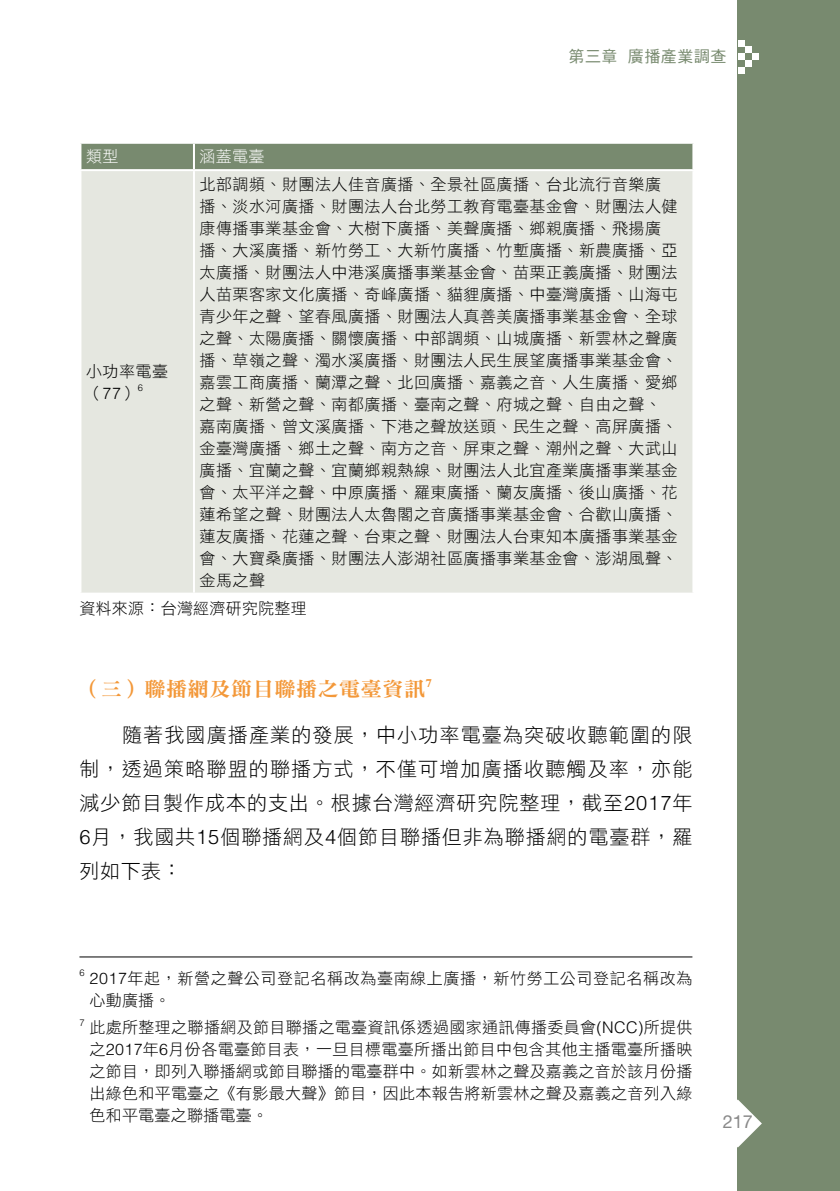
<style>
.page{position:relative;width:840px;height:1191px;background:#fff}
.page>*{position:absolute;margin:0;border:0;box-sizing:border-box;transform-origin:0 0}
.t1{font:20px/34px "DF Hei Std W3";letter-spacing:.045em;color:#000;text-align:justify}
.t2{font:20px "DF Ming Std W9";letter-spacing:.03em;color:#f39839;scale:1.05 1}
.t3{font:18px "Helvetica Neue";color:#898989}
.t4{font:16px/22px "DF Hei Std W3";letter-spacing:.03em;color:#000}
.t5{font:16px "DF Hei Std W5";letter-spacing:.03em;color:#788a6f}
.t6{font:16px "DF Hei Std W3";letter-spacing:.015em;color:#fff}
.t7{font:700 11.6px "Times";color:#f39839;scale:1.05 1}
.t8{font:300 9.4px "Helvetica";color:#000}
.s1{font-family:"Helvetica";font-weight:300}
</style>
<div class="page">
<div style="left:737px;top:0;width:102px;height:1191px;background:#788a6f"></div>
<svg style="left:737px;top:1099px;width:24px;height:48px"></svg>
<div style="left:737px;top:40px;width:7px;height:7px;background:#fff"></div>
<div style="left:737px;top:53px;width:7px;height:7px;background:#fff"></div>
<div style="left:737px;top:67px;width:7px;height:7px;background:#fff"></div>
<div style="left:744px;top:47px;width:7px;height:6px;background:#fff"></div>
<div style="left:744px;top:60px;width:7px;height:7px;background:#fff"></div>
<div style="left:751px;top:53px;width:7px;height:7px;background:#fff"></div>
<div style="left:81px;top:144px;width:611px;height:25px;background:#788a6f"></div>
<div style="left:81px;top:171px;width:611px;height:421px;background:#e5e7e0"></div>
<hr style="left:193px;top:144px;width:2px;height:25px;background:#fff">
<hr style="left:193px;top:171px;width:2px;height:421px;background:#fff">
<hr style="left:79px;top:956px;width:613px;height:1px;background:#000">
<p class="t6" style="left:86px;top:148px;width:34px">類型</p>
<p class="t6" style="left:199px;top:148px;width:66px">涵蓋電臺</p>
<p class="t5" style="left:568px;top:48px;width:159px">第三章 廣播產業調查</p>
<p class="t4" style="left:199px;top:173px;width:479px">北部調頻、財團法人佳音廣播、全景社區廣播、台北流行音樂廣播、淡水河廣播、財團法人台北勞工教育電臺基金會、財團法人健康傳播事業基金會、大樹下廣播、美聲廣播、鄉親廣播、飛揚廣播、大溪廣播、新竹勞工、大新竹廣播、竹塹廣播、新農廣播、亞太廣播、財團法人中港溪廣播事業基金會、苗栗正義廣播、財團法人苗栗客家文化廣播、奇峰廣播、貓貍廣播、中臺灣廣播、山海屯青少年之聲、望春風廣播、財團法人真善美廣播事業基金會、全球之聲、太陽廣播、關懷廣播、中部調頻、山城廣播、新雲林之聲廣播、草嶺之聲、濁水溪廣播、財團法人民生展望廣播事業基金會、嘉雲工商廣播、蘭潭之聲、北回廣播、嘉義之音、人生廣播、愛鄉之聲、新營之聲、南都廣播、臺南之聲、府城之聲、自由之聲、嘉南廣播、曾文溪廣播、下港之聲放送頭、民生之聲、高屏廣播、金臺灣廣播、鄉土之聲、南方之音、屏東之聲、潮州之聲、大武山廣播、宜蘭之聲、宜蘭鄉親熱線、財團法人北宜產業廣播事業基金會、太平洋之聲、中原廣播、羅東廣播、蘭友廣播、後山廣播、花蓮希望之聲、財團法人太魯閣之音廣播事業基金會、合歡山廣播、蓮友廣播、花蓮之聲、台東之聲、財團法人台東知本廣播事業基金會、大寶桑廣播、財團法人澎湖社區廣播事業基金會、澎湖風聲、金馬之聲</p>
<p class="t4" style="left:79px;top:597px;width:229px">資料來源：台灣經濟研究院整理</p>
<p class="t4" style="left:86px;top:360px;width:83px">小功率電臺（<span class="s1">77</span>）</p>
<p class="t8" style="left:138px;top:382px;width:7px">6</p>
<p class="t2" style="left:79px;top:678px;width:330px">（三）聯播網及節目聯播之電臺資訊</p>
<p class="t7" style="left:425px;top:671px;width:7px">7</p>
<p class="t1" style="left:79px;top:717px;width:614px;text-indent:43px">隨著我國廣播產業的發展，中小功率電臺為突破收聽範圍的限制，透過策略聯盟的聯播方式，不僅可增加廣播收聽觸及率，亦能減少節目製作成本的支出。根據台灣經濟研究院整理，截至<span class="s1">2017</span>年<span class="s1">6</span>月，我國共<span class="s1">15</span>個聯播網及<span class="s1">4</span>個節目聯播但非為聯播網的電臺群，羅列如下表：</p>
<p class="t8" style="left:79px;top:966px;width:7px">6</p>
<p class="t4" style="left:89px;top:966px;width:604px"><span class="s1">2017</span>年起，新營之聲公司登記名稱改為臺南線上廣播，新竹勞工公司登記名稱改為心動廣播。</p>
<p class="t8" style="left:79px;top:1016px;width:7px">7</p>
<p class="t4" style="left:89px;top:1016px;width:604px;text-align:justify">此處所整理之聯播網及節目聯播之電臺資訊係透過國家通訊傳播委員會<span class="s1">(NCC)</span>所提供之<span class="s1">2017</span>年<span class="s1">6</span>月份各電臺節目表，一旦目標電臺所播出節目中包含其他主播電臺所播映之節目，即列入聯播網或節目聯播的電臺群中。如新雲林之聲及嘉義之音於該月份播出綠色和平電臺之《有影最大聲》節目，因此本報告將新雲林之聲及嘉義之音列入綠色和平電臺之聯播電臺。</p>
<p class="t3" style="left:722px;top:1111px;width:32px">217</p>
</div>
